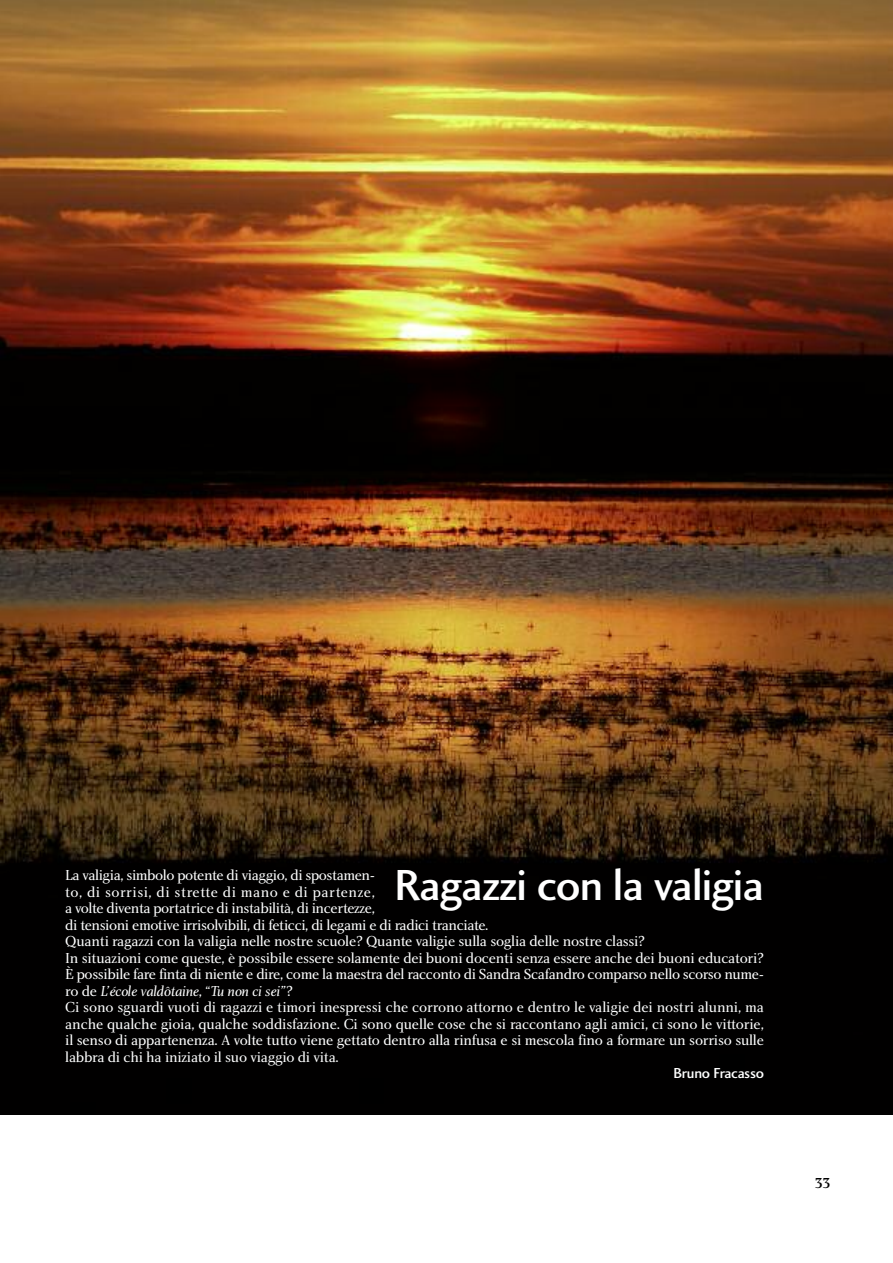
<style>
.page{position:relative;width:893px;height:1263px;background:#fff}
.page>*{position:absolute;margin:0;border:0;box-sizing:border-box;transform-origin:0 0}
.t1{font:45px "Charlotte Sans Medium Plain";letter-spacing:-.02em;color:#fff}
.t2{font:15px/16.5px "Charlotte Book Plain";letter-spacing:-.025em;color:#fff}
.t3{font:15px "Charlotte Book Italic Plain";letter-spacing:-.015em;color:#fff}
.t4{font:15px "Charlotte Sans Medium Plain";letter-spacing:-.02em;color:#fff}
.t5{font:15px "Charlotte Medium Plain";color:#000}
.s1{font-family:"Charlotte Book Plain"}
</style>
<div class="page">
<img style="left:0;top:0;width:893px;height:1114px">
<h1 class="t1" style="left:394px;top:868px;width:371px">Ragazzi con la valigia</h1>
<p class="t2" style="left:65px;top:868px;width:700px">La valigia, simbolo potente di viaggio, di spostamen-<br>to, di sorrisi, di strette di mano e di partenze,<br>a volte diventa portatrice di instabilità, di incertezze,<br>di tensioni emotive irrisolvibili, di feticci, di legami e di radici tranciate.<br>Quanti ragazzi con la valigia nelle nostre scuole? Quante valigie sulla soglia delle nostre classi?<br>In situazioni come queste, è possibile essere solamente dei buoni docenti senza essere anche dei buoni educatori?<br>È possibile fare finta di niente e dire, come la maestra del racconto di Sandra Scafandro comparso nello scorso nume-</p>
<p class="t3" style="left:65px;top:985px;width:229px"><span class="s1">ro de</span> L’école valdôtaine<span class="s1">, “</span>Tu non ci sei”<span class="s1">?</span></p>
<p class="t2" style="left:65px;top:1000px;width:700px;text-align:justify">Ci sono sguardi vuoti di ragazzi e timori inespressi che corrono attorno e dentro le valigie dei nostri alunni, ma anche qualche gioia, qualche soddisfazione. Ci sono quelle cose che si raccontano agli amici, ci sono le vittorie, il senso di appartenenza. A volte tutto viene gettato dentro alla rinfusa e si mescola fino a formare un sorriso sulle labbra di chi ha iniziato il suo viaggio di vita.</p>
<p class="t4" style="left:673px;top:1067px;width:92px">Bruno Fracasso</p>
<p class="t5" style="left:814px;top:1177px;width:18px">33</p>
</div>
